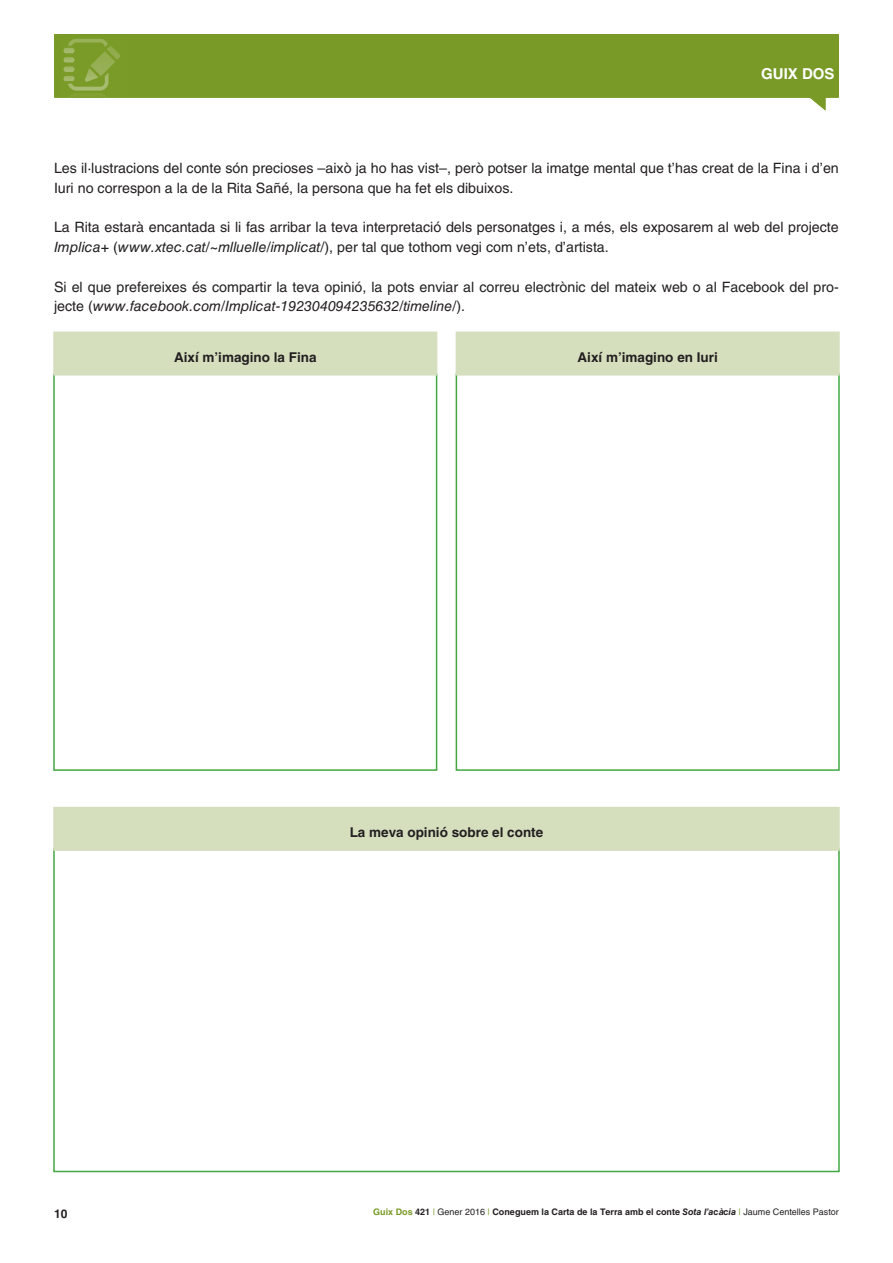
<style>
.page{position:relative;width:893px;height:1263px;background:#fff}
.page>*{position:absolute;margin:0;border:0;box-sizing:border-box;transform-origin:0 0}
.t1{font:700 15px "Helvetica LT Std";color:#fff}
.t2{font:14.25px/19.8px "Helvetica LT Std";color:#231f20}
.t3{font:700 13.5px "Helvetica LT Std";color:#231f20}
.t4{font:700 12px "Helvetica LT Std";color:#231f20}
.t5{font:700 9px "Helvetica LT Std";color:#231f20}
.s1{font-style:italic}
.s2{color:#799a27}
.s3{font-weight:400;color:#799a27}
.s4{font-weight:400}
</style>
<div class="page">
<div style="left:54px;top:34px;width:785px;height:64px;background:#799a27"></div>
<svg style="left:808px;top:97px;width:17px;height:13px"></svg>
<img style="left:63px;top:38px;width:57px;height:59px">
<div style="left:53px;top:373px;width:384px;height:398px;background:#fff;border:2px solid #43a842"></div>
<div style="left:456px;top:373px;width:384px;height:398px;background:#fff;border:2px solid #43a842"></div>
<div style="left:53px;top:848px;width:787px;height:324px;background:#fff;border:2px solid #43a842"></div>
<div style="left:456px;top:332px;width:383px;height:43px;background:#d5dfbe"></div>
<div style="left:456px;top:332px;width:384px;height:44px;border:2px solid #d5dfbe"></div>
<div style="left:54px;top:807px;width:785px;height:43px;background:#d5dfbe"></div>
<div style="left:53px;top:807px;width:787px;height:44px;border:2px solid #d5dfbe"></div>
<div style="left:54px;top:332px;width:383px;height:43px;background:#d5dfbe"></div>
<div style="left:53px;top:332px;width:384px;height:44px;border:2px solid #d5dfbe"></div>
<p class="t1" style="left:761px;top:64px;width:75px">GUIX DOS</p>
<p class="t2" style="left:54px;top:158px;width:786px">Les il·lustracions del conte són precioses –això ja ho has vist–, però potser la imatge mental que t’has creat de la Fina i d’en<br>Iuri no correspon a la de la Rita Sañé, la persona que ha fet els dibuixos.</p>
<p class="t2" style="left:54px;top:217px;width:786px">La Rita estarà encantada si li fas arribar la teva interpretació dels personatges i, a més, els exposarem al web del projecte<br><span class="s1">Implica+</span> (<span class="s1">www.xtec.cat/~mlluelle/implicat/</span>), per tal que tothom vegi com n’ets, d’artista.</p>
<p class="t2" style="left:54px;top:277px;width:786px">Si el que prefereixes és compartir la teva opinió, la pots enviar al correu electrònic del mateix web o al Facebook del pro&shy;jecte (<span class="s1">www.facebook.com/Implicat-192304094235632/timeline</span>/).</p>
<p class="t3" style="left:577px;top:349px;width:142px">Així m’imagino en Iuri</p>
<p class="t3" style="left:174px;top:349px;width:144px">Així m’imagino la Fina</p>
<p class="t3" style="left:350px;top:824px;width:195px">La meva opinió sobre el conte</p>
<p class="t4" style="left:54px;top:1206px;width:15px">10</p>
<p class="t5" style="left:373px;top:1207px;width:467px"><span class="s2">Guix Dos</span> 421 <span class="s3">|</span> <span class="s4">Gener 2016</span> <span class="s3">|</span> Coneguem la Carta de la Terra amb el conte <span class="s1">Sota l’acàcia</span> <span class="s3">|</span> <span class="s4">Jaume Centelles Pastor</span></p>
</div>
